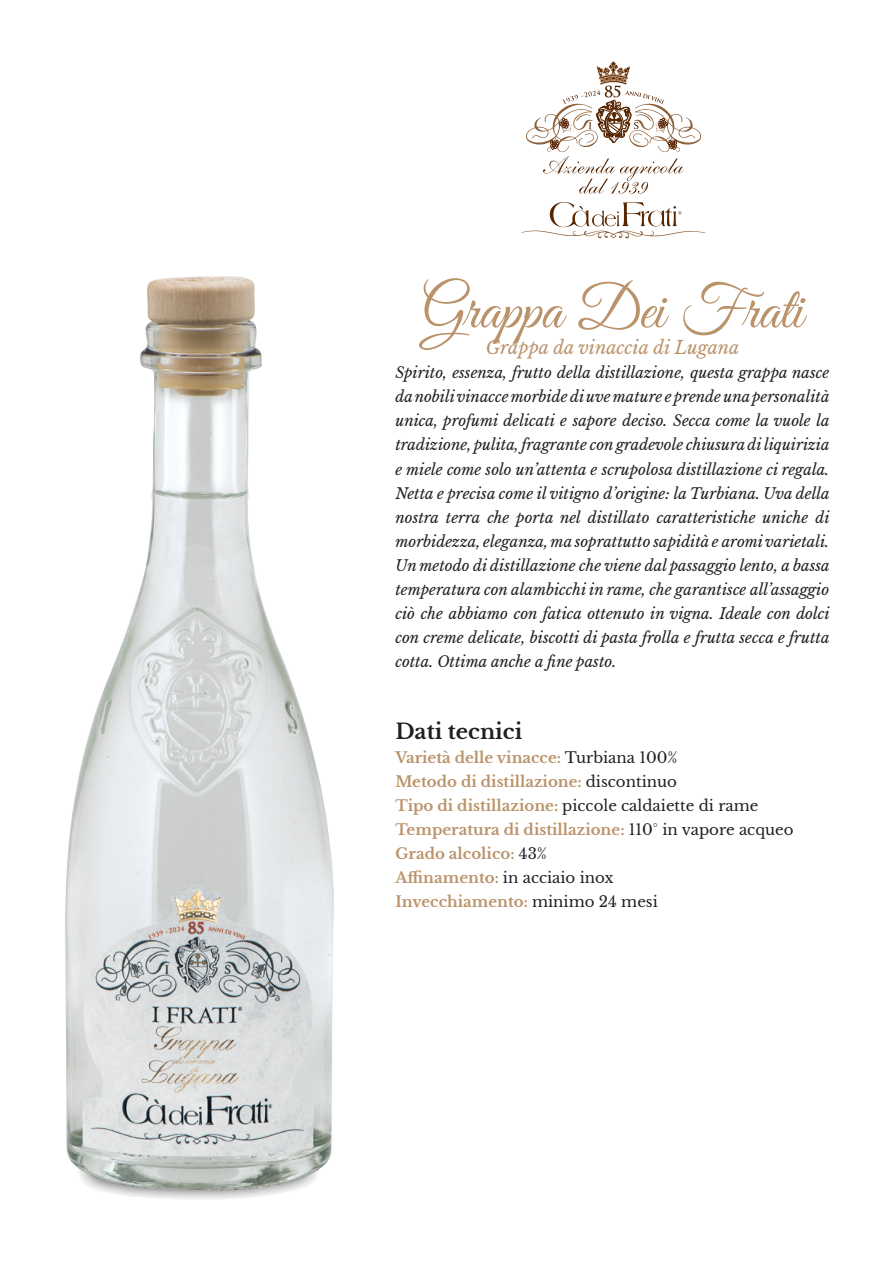
<style>
.page{position:relative;width:893px;height:1263px;background:#fff}
.page>*{position:absolute;margin:0;border:0;box-sizing:border-box;transform-origin:0 0}
.t1{font:60px "Great Vibes";color:#bb936b}
.t2{font:700 21px "Libre Baskerville";color:#231f20}
.t3{font:italic 18px "Libre Baskerville";color:#bb936b}
.t4{font:italic 15px/24px "Libre Baskerville";color:#231f20;text-align:justify}
.t5{font:700 15px "Libre Baskerville";color:#bb936b}
.t6{font:15px "Libre Baskerville";color:#231f20}
.s1{font-weight:400;color:#231f20}
.s2{font-weight:700;color:#bb936b}
</style>
<div class="page">
<svg style="left:521px;top:202px;width:184px;height:36px"></svg>
<svg style="left:526px;top:61px;width:175px;height:133px"></svg>
<img style="left:65px;top:276px;width:269px;height:923px">
<p class="t1" style="left:422px;top:272px;width:383px">Grappa Dei Frati</p>
<p class="t3" style="left:486px;top:337px;width:255px">Grappa da vinaccia di Lugana</p>
<p class="t4" style="left:395px;top:361px;width:436px">Spirito, essenza, frutto della distillazione, questa grappa nasce da nobili vinacce morbide di uve mature e prende una personalità unica, profumi delicati e sapore deciso. Secca come la vuole la tradizione, pulita, fragrante con gradevole chiusura di liquirizia e miele come solo un’attenta e scrupolosa distillazione ci regala.<br>Netta e precisa come il vitigno d’origine: la Turbiana. Uva della nostra terra che porta nel distillato caratteristiche uniche di morbidezza, eleganza, ma soprattutto sapidità e aromi varietali.<br>Un metodo di distillazione che viene dal passaggio lento, a bassa temperatura con alambicchi in rame, che garantisce all’assaggio ciò che abbiamo con fatica ottenuto in vigna. Ideale con dolci con creme delicate, biscotti di pasta frolla e frutta secca e frutta cotta. Ottima anche a fine pasto.</p>
<p class="t2" style="left:395px;top:718px;width:128px">Dati tecnici</p>
<p class="t5" style="left:395px;top:748px;width:284px">Varietà delle vinacce: <span class="s1">Turbiana 100%</span></p>
<p class="t5" style="left:395px;top:772px;width:283px">Metodo di distillazione: <span class="s1">discontinuo</span></p>
<p class="t6" style="left:395px;top:796px;width:365px"><span class="s2">Tipo di distillazione:</span> piccole caldaiette di rame</p>
<p class="t5" style="left:395px;top:820px;width:400px">Temperatura di distillazione: <span class="s1">110° in vapore acqueo</span></p>
<p class="t5" style="left:395px;top:844px;width:153px">Grado alcolico: <span class="s1">43%</span></p>
<p class="t6" style="left:395px;top:868px;width:220px"><span class="s2">Affinamento:</span> in acciaio inox</p>
<p class="t5" style="left:395px;top:892px;width:264px">Invecchiamento: <span class="s1">minimo 24 mesi</span></p>
</div>
